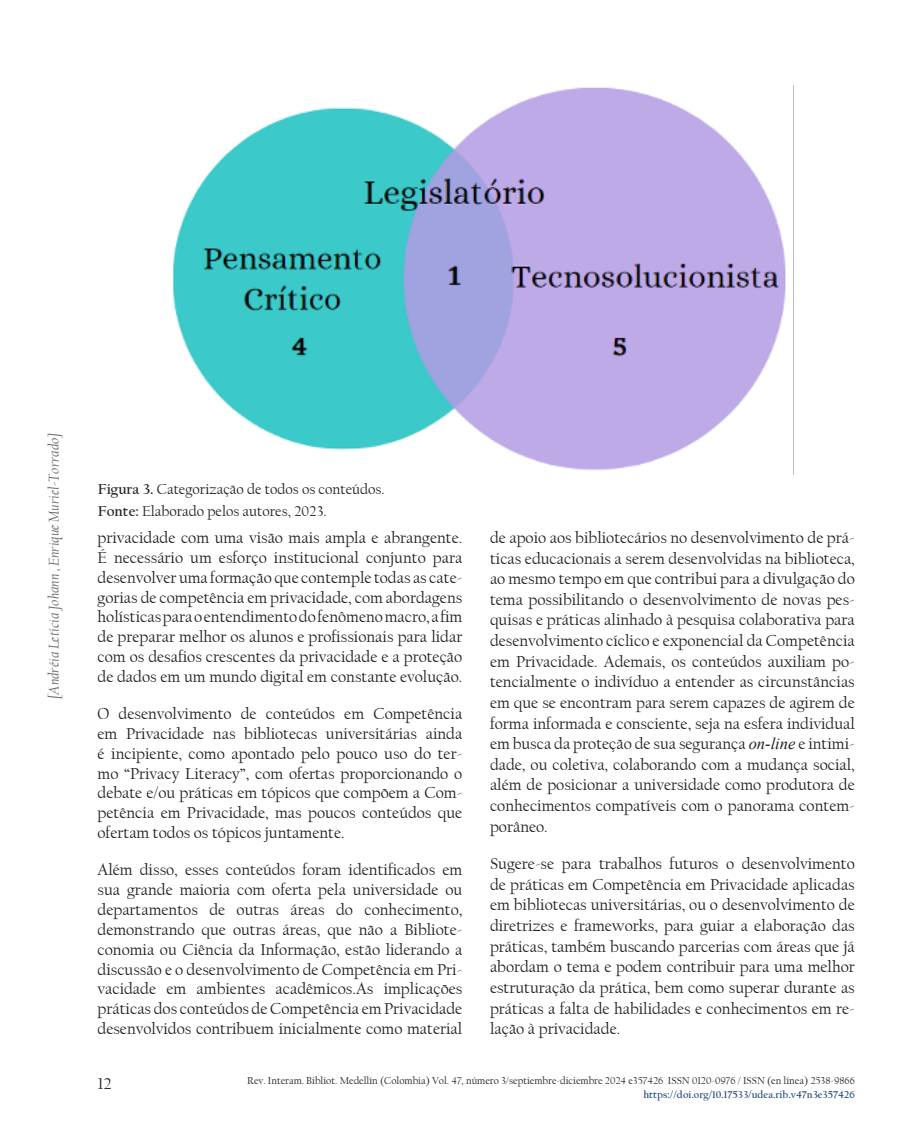
<style>
.page{position:relative;width:919px;height:1132px;background:#fff}
.page>*{position:absolute;margin:0;border:0;box-sizing:border-box;transform-origin:0 0}
.ctxt{font:16.5px/20.5px "Californian FB";color:#231f20;text-align:justify}
.ctxt-2{font:15px "Californian FB";color:#231f20}
.t1{font:italic 15px "Californian FB";color:#6c6d70}
.t2{font:10.5px "Californian FB";color:#231f20}
.t3{font:700 10.5px "Californian FB";color:#1f497d}
.s1{font-weight:700}
.s2{font-family:"Times New Roman";font-style:italic}
</style>
<div class="page">
<img style="left:172px;top:85px;width:622px;height:389px">
<p class="t1" style="left:46px;top:698px;width:268px;rotate:-90deg">[Andréia Letícia Johann , Enrique Muriel-Torrado]</p>
<p class="ctxt-2" style="left:98px;top:480px;width:288px"><span class="s1">Figura 3.</span> Categorização de todos os conteúdos.</p>
<p class="ctxt-2" style="left:98px;top:502px;width:230px"><span class="s1">Fonte:</span> Elaborado pelos autores, 2023.</p>
<p class="ctxt" style="left:97px;top:527px;width:366px;line-height:19.8px">privacidade com uma visão mais ampla e abrangente.<br>É necessário um esforço institucional conjunto para desenvolver uma formação que contemple todas as cate&shy;gorias de competência em privacidade, com abordagens holísticas para o entendimento do fenômeno macro, a fim de preparar melhor os alunos e profissionais para lidar com os desafios crescentes da privacidade e a proteção de dados em um mundo digital em constante evolução.</p>
<p class="ctxt" style="left:97px;top:703px;width:366px;line-height:19.8px">O desenvolvimento de conteúdos em Competência em Privacidade nas bibliotecas universitárias ainda é incipiente, como apontado pelo pouco uso do ter&shy;mo “Privacy Literacy”, com ofertas proporcionando o debate e/ou práticas em tópicos que compõem a Com&shy;petência em Privacidade, mas poucos conteúdos que ofertam todos os tópicos juntamente.</p>
<p class="ctxt" style="left:97px;top:859px;width:366px;line-height:19.8px">Além disso, esses conteúdos foram identificados em sua grande maioria com oferta pela universidade ou departamentos de outras áreas do conhecimento, demonstrando que outras áreas, que não a Bibliote&shy;conomia ou Ciência da Informação, estão liderando a discussão e o desenvolvimento de Competência em Pri&shy;vacidade em ambientes acadêmicos.As implicações práticas dos conteúdos de Competência em Privacidade desenvolvidos contribuem inicialmente como material</p>
<p class="ctxt" style="left:490px;top:527px;width:366px">de apoio aos bibliotecários no desenvolvimento de prá&shy;ticas educacionais a serem desenvolvidas na biblioteca, ao mesmo tempo em que contribui para a divulgação do tema possibilitando o desenvolvimento de novas pes&shy;quisas e práticas alinhado à pesquisa colaborativa para desenvolvimento cíclico e exponencial da Competência em Privacidade. Ademais, os conteúdos auxiliam po&shy;tencialmente o indivíduo a entender as circunstâncias em que se encontram para serem capazes de agirem de forma informada e consciente, seja na esfera individual em busca da proteção de sua segurança <span class="s2">on-line</span> e intimi&shy;dade, ou coletiva, colaborando com a mudança social, além de posicionar a universidade como produtora de conhecimentos compatíveis com o panorama contem&shy;porâneo.</p>
<p class="ctxt" style="left:490px;top:853px;width:366px">Sugere-se para trabalhos futuros o desenvolvimento de práticas em Competência em Privacidade aplicadas em bibliotecas universitárias, ou o desenvolvimento de diretrizes e frameworks, para guiar a elaboração das práticas, também buscando parcerias com áreas que já abordam o tema e podem contribuir para uma melhor estruturação da prática, bem como superar durante as práticas a falta de habilidades e conhecimentos em re&shy;lação à privacidade.</p>
<p class="ctxt" style="left:98px;top:1072px;width:15px">12</p>
<p class="t2" style="left:247px;top:1074px;width:609px">Rev. Interam. Bibliot. Medellín (Colombia) Vol. 47, número 3/septiembre-diciembre 2024 e357426 ISSN 0120-0976 / ISSN (en línea) 2538-9866</p>
<p class="t3" style="left:643px;top:1088px;width:213px">https://doi.org/10.17533/udea.rib.v47n3e357426</p>
</div>
